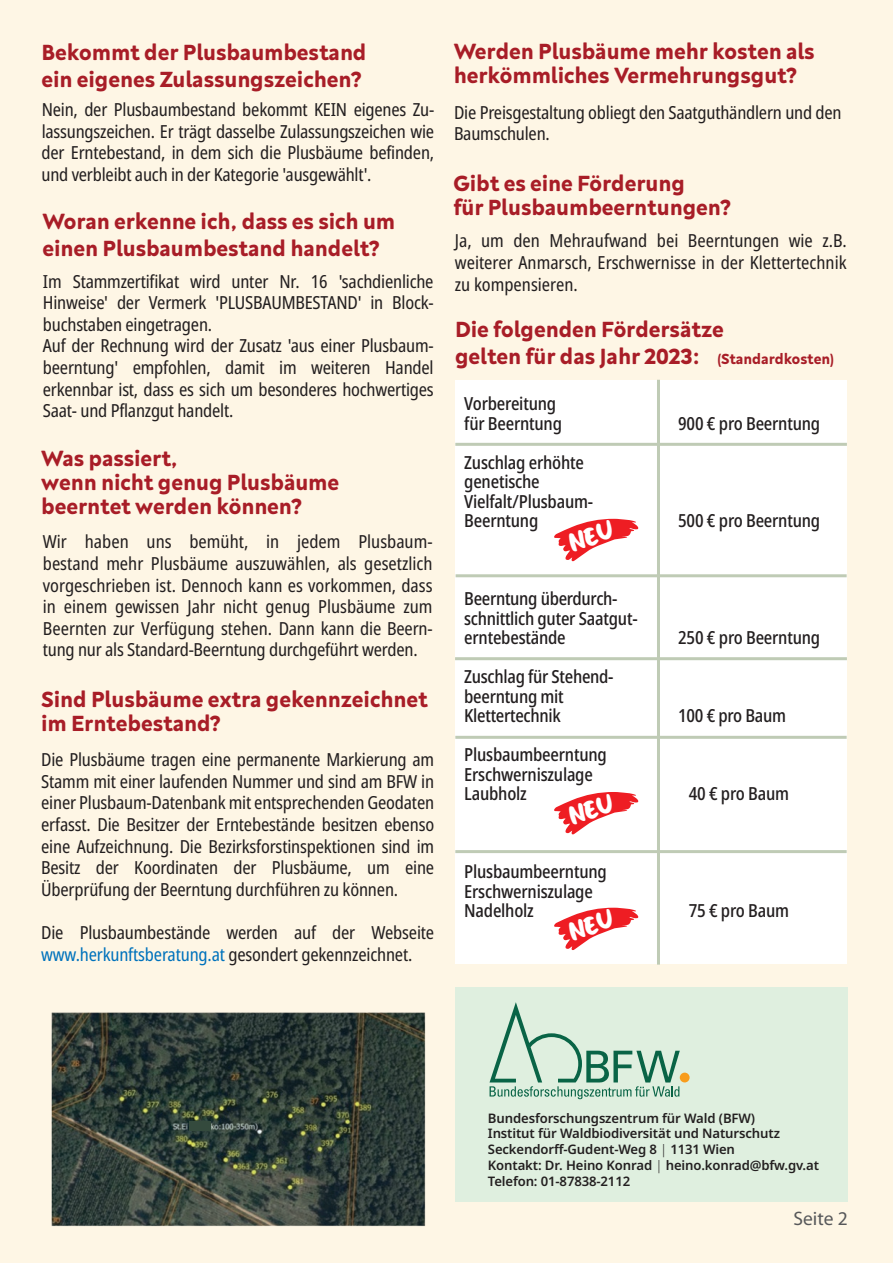
<style>
.page{position:relative;width:893px;height:1263px;background:#fef6e5}
.page>*{position:absolute;margin:0;border:0;box-sizing:border-box;transform-origin:0 0}
.t1{font:700 22.5px/24px "Neufreit";color:#a81d27}
.t2{font:19.5px "Myriad Pro";color:#57585a}
.t3{font:condensed 18px/21.6px "Noto Sans";letter-spacing:-.01em;color:#231f20;text-align:justify}
.t4{font:500 condensed 18px/19.5px "Noto Sans";letter-spacing:-.01em;color:#231f20}
.t5{font:700 15px "Neufreit";color:#a81d27}
.t6{font:600 13.2px/15.8px "Noto Sans";letter-spacing:-.01em;color:#231f20}
.s1{color:#0072bc}
.s2{font-weight:300}
</style>
<div class="page">
<img style="left:51px;top:1012px;width:375px;height:215px">
<div style="left:189px;top:1121px;width:22px;height:9px;background:#344a3d"></div>
<div style="left:455px;top:380px;width:391px;height:584px;background:#fff"></div>
<hr style="left:657px;top:380px;width:3px;height:585px;background:#bfcbb5">
<hr style="left:455px;top:443px;width:392px;height:3px;background:#bfcbb5">
<hr style="left:456px;top:574px;width:391px;height:3px;background:#bfcbb5">
<hr style="left:455px;top:657px;width:392px;height:3px;background:#bfcbb5">
<hr style="left:455px;top:736px;width:392px;height:3px;background:#bfcbb5">
<hr style="left:455px;top:850px;width:392px;height:3px;background:#bfcbb5">
<div style="left:455px;top:987px;width:393px;height:215px;background:#dfefdf"></div>
<div style="left:680px;top:1073px;width:10px;height:9px;background:#f89c1c;border-radius:50%"></div>
<svg style="left:489px;top:1002px;width:191px;height:97px"></svg>
<svg style="left:554px;top:519px;width:84px;height:42px"></svg>
<svg style="left:554px;top:792px;width:84px;height:42px"></svg>
<svg style="left:554px;top:908px;width:84px;height:42px"></svg>
<p class="t1" style="left:42px;top:38px;width:326px;line-height:27px">Bekommt der Plusbaumbestand ein eigenes Zulassungszeichen?</p>
<p class="t3" style="left:42px;top:99px;width:394px">Nein, der Plusbaumbestand bekommt KEIN eigenes Zu&shy;lassungszeichen. Er trägt dasselbe Zulassungszeichen wie der Erntebestand, in dem sich die Plusbäume befinden, und verbleibt auch in der Kategorie 'ausgewählt'.</p>
<p class="t1" style="left:43px;top:207px;width:354px;line-height:27px">Woran erkenne ich, dass es sich um einen Plusbaumbestand handelt?</p>
<p class="t3" style="left:43px;top:271px;width:392px;text-align:left">Im Stammzertifikat wird unter Nr. 16 'sachdienliche Hinweise' der Vermerk 'PLUSBAUMBESTAND' in Block&shy;buchstaben eingetragen.<br>Auf der Rechnung wird der Zusatz 'aus einer Plusbaum&shy;beerntung' empfohlen, damit im weiteren Handel erkennbar ist, dass es sich um besonderes hochwertiges Saat- und Pflanzgut handelt.</p>
<p class="t1" style="left:41px;top:446px;width:299px">Was passiert,<br>wenn nicht genug Plusbäume beerntet werden können?</p>
<p class="t3" style="left:43px;top:531px;width:391px">Wir haben uns bemüht, in jedem Plusbaum&shy;bestand mehr Plusbäume auszuwählen, als gesetzlich vorgeschrieben ist. Dennoch kann es vorkommen, dass in einem gewissen Jahr nicht genug Plusbäume zum Beernten zur Verfügung stehen. Dann kann die Beern&shy;tung nur als Standard-Beerntung durchgeführt werden.</p>
<p class="t1" style="left:41px;top:687px;width:388px">Sind Plusbäume extra gekennzeichnet im Erntebestand?</p>
<p class="t3" style="left:41px;top:749px;width:395px">Die Plusbäume tragen eine permanente Markierung am Stamm mit einer laufenden Nummer und sind am BFW in einer Plusbaum-Datenbank mit entsprechenden Geodaten erfasst. Die Besitzer der Erntebestände besitzen ebenso eine Aufzeichnung. Die Bezirksforstinspektionen sind im Besitz der Koordinaten der Plusbäume, um eine Überprüfung der Beerntung durchführen zu können.</p>
<p class="t3" style="left:41px;top:922px;width:395px">Die Plusbaumbestände werden auf der Webseite <span class="s1">www.herkunftsberatung.at</span> gesondert gekennzeichnet.</p>
<p class="t1" style="left:454px;top:39px;width:362px">Werden Plusbäume mehr kosten als herkömmliches Vermehrungsgut?</p>
<p class="t3" style="left:454px;top:102px;width:389px">Die Preisgestaltung obliegt den Saatguthändlern und den<br>Baumschulen.</p>
<p class="t1" style="left:453px;top:171px;width:278px">Gibt es eine Förderung<br>für Plusbaumbeerntungen?</p>
<p class="t3" style="left:455px;top:231px;width:393px">Ja, um den Mehraufwand bei Beerntungen wie z.B. weiterer Anmarsch, Erschwernisse in der Klettertechnik zu kompensieren.</p>
<p class="t1" style="left:455px;top:315px;width:270px;line-height:27px">Die folgenden Fördersätze gelten für das Jahr 2023:</p>
<p class="t4" style="left:464px;top:394px;width:99px">Vorbereitung für Beerntung</p>
<p class="t5" style="left:717px;top:350px;width:119px">(Standardkosten)</p>
<p class="t4" style="left:678px;top:414px;width:143px">900 € pro Beerntung</p>
<p class="t4" style="left:464px;top:453px;width:130px">Zuschlag erhöhte genetische<br>Vielfalt/Plusbaum-<br>Beerntung</p>
<p class="t4" style="left:464px;top:589px;width:175px">Beerntung überdurch&shy;schnittlich guter Saatgut&shy;erntebestände</p>
<p class="t4" style="left:464px;top:667px;width:151px">Zuschlag für Stehend&shy;beerntung mit<br>Klettertechnik</p>
<p class="t4" style="left:464px;top:745px;width:144px">Plusbaumbeerntung<br>Erschwerniszulage<br>Laubholz</p>
<p class="t4" style="left:464px;top:862px;width:144px">Plusbaumbeerntung<br>Erschwerniszulage<br>Nadelholz</p>
<p class="t4" style="left:678px;top:511px;width:143px">500 € pro Beerntung</p>
<p class="t4" style="left:678px;top:628px;width:143px">250 € pro Beerntung</p>
<p class="t4" style="left:678px;top:706px;width:109px">100 € pro Baum</p>
<p class="t4" style="left:689px;top:784px;width:102px">40 € pro Baum</p>
<p class="t4" style="left:689px;top:901px;width:102px">75 € pro Baum</p>
<p class="t6" style="left:488px;top:1110px;width:333px">Bundesforschungszentrum für Wald (BFW)<br>Institut für Waldbiodiversität und Naturschutz Seckendorff-Gudent-Weg 8 <span class="s2">|</span> 1131 Wien<br>Kontakt: Dr. Heino Konrad <span class="s2">|</span> heino.konrad@bfw.gv.at Telefon: 01-87838-2112</p>
<p class="t2" style="left:793px;top:1206px;width:56px">Seite 2</p>
</div>
